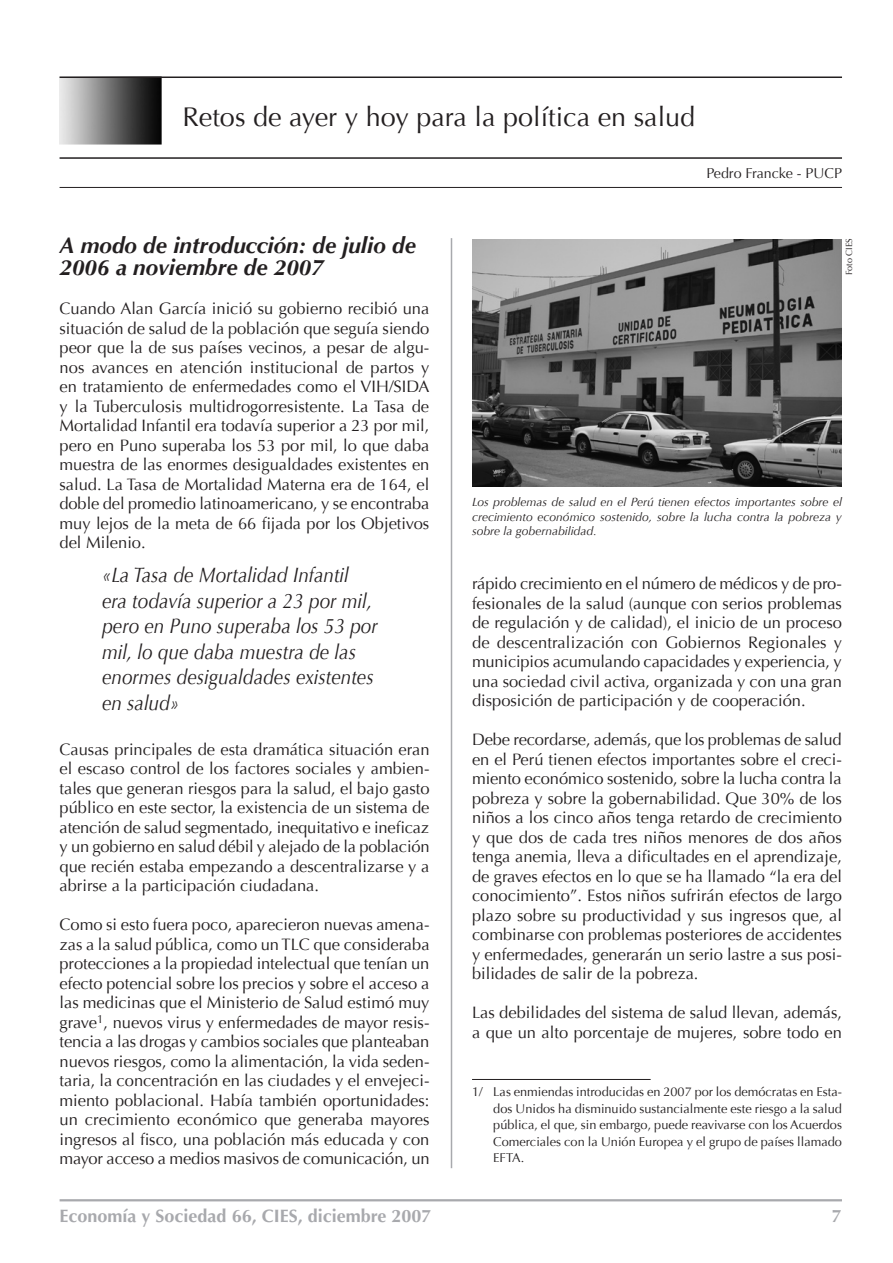
<style>
.page{position:relative;width:893px;height:1263px;background:#fff}
.page>*{position:absolute;margin:0;border:0;box-sizing:border-box;transform-origin:0 0}
.titulo_ok{font:27px "Optima";color:#231f20}
.t1{font:italic 700 22.5px/22.5px "Optima";color:#231f20}
.sumillas_ok{font:italic 21px/25.5px "Optima";color:#231f20;scale:.9 1}
.t2{font:700 18px "Optima LH East A";color:#a8a9ad}
.t3{font:16.5px/19.5px "Optima";color:#231f20;text-align:justify}
.autores_ok{font:14.25px "Optima";color:#231f20}
.t4{font:12.75px/16.5px "Optima";color:#231f20;text-align:justify}
.t5{font:italic 12px/14.2px "Optima";color:#231f20;text-align:justify}
.t6{font:9px "Optima";color:#231f20}
</style>
<div class="page">
<hr style="left:60px;top:1199px;width:782px;height:2px;background:#a8a9ad">
<hr style="left:451px;top:238px;width:1px;height:930px;background:#a8a9ad">
<img style="left:60px;top:78px;width:102px;height:67px">
<hr style="left:60px;top:76px;width:782px;height:2px;background:#231f20">
<hr style="left:60px;top:157px;width:782px;height:2px;background:#231f20">
<hr style="left:60px;top:187px;width:782px;height:1px;background:#231f20">
<hr style="left:472px;top:1079px;width:179px;height:1px;background:#231f20">
<img style="left:472px;top:240px;width:370px;height:246px">
<p class="titulo_ok" style="left:182px;top:101px;width:514px">Retos de ayer y hoy para la política en salud</p>
<p class="autores_ok" style="left:707px;top:164px;width:137px">Pedro Francke - PUCP</p>
<p class="t1" style="left:60px;top:234px;width:358px">A modo de introducción: de julio de<br>2006 a noviembre de 2007</p>
<p class="t3" style="left:60px;top:299px;width:371px">Cuando Alan García inició su gobierno recibió una situación de salud de la población que seguía siendo peor que la de sus países vecinos, a pesar de algu&shy;nos avances en atención institucional de partos y en tratamiento de enfermedades como el VIH/SIDA y la Tuberculosis multidrogorresistente. La Tasa de Mortalidad Infantil era todavía superior a 23 por mil, pero en Puno superaba los 53 por mil, lo que daba muestra de las enormes desigualdades existentes en salud. La Tasa de Mortalidad Materna era de 164, el doble del promedio latinoamericano, y se encontraba muy lejos de la meta de 66 fijada por los Objetivos del Milenio.</p>
<p class="sumillas_ok" style="left:102px;top:562px;width:308px">«La Tasa de Mortalidad Infantil era todavía superior a 23 por mil, pero en Puno superaba los 53 por mil, lo que daba muestra de las enormes desigualdades existentes en salud»</p>
<p class="t3" style="left:60px;top:739px;width:372px">Causas principales de esta dramática situación eran el escaso control de los factores sociales y ambien&shy;tales que generan riesgos para la salud, el bajo gasto público en este sector, la existencia de un sistema de atención de salud segmentado, inequitativo e ineficaz y un gobierno en salud débil y alejado de la población que recién estaba empezando a descentralizarse y a abrirse a la participación ciudadana.</p>
<p class="t3" style="left:60px;top:915px;width:372px">Como si esto fuera poco, aparecieron nuevas amena&shy;zas a la salud pública, como un TLC que consideraba protecciones a la propiedad intelectual que tenían un efecto potencial sobre los precios y sobre el acceso a las medicinas que el Ministerio de Salud estimó muy grave<sup>1</sup>, nuevos virus y enfermedades de mayor resis&shy;tencia a las drogas y cambios sociales que planteaban nuevos riesgos, como la alimentación, la vida seden&shy;taria, la concentración en las ciudades y el envejeci&shy;miento poblacional. Había también oportunidades: un crecimiento económico que generaba mayores ingresos al fisco, una población más educada y con mayor acceso a medios masivos de comunicación, un</p>
<p class="t2" style="left:60px;top:1204px;width:368px">Economía y Sociedad 66, CIES, diciembre 2007</p>
<p class="t6" style="left:844px;top:275px;width:38px;rotate:-90deg">Foto CIES</p>
<p class="t5" style="left:472px;top:495px;width:371px">Los problemas de salud en el Perú tienen efectos importantes sobre el crecimiento económico sostenido, sobre la lucha contra la pobreza y sobre la gobernabilidad.</p>
<p class="t3" style="left:472px;top:574px;width:372px">rápido crecimiento en el número de médicos y de pro&shy;fesionales de la salud (aunque con serios problemas de regulación y de calidad), el inicio de un proceso de descentralización con Gobiernos Regionales y municipios acumulando capacidades y experiencia, y una sociedad civil activa, organizada y con una gran disposición de participación y de cooperación.</p>
<p class="t3" style="left:472px;top:730px;width:371px">Debe recordarse, además, que los problemas de salud en el Perú tienen efectos importantes sobre el creci&shy;miento económico sostenido, sobre la lucha contra la pobreza y sobre la gobernabilidad. Que 30% de los niños a los cinco años tenga retardo de crecimiento y que dos de cada tres niños menores de dos años tenga anemia, lleva a dificultades en el aprendizaje, de graves efectos en lo que se ha llamado “la era del conocimiento”. Estos niños sufrirán efectos de largo plazo sobre su productividad y sus ingresos que, al combinarse con problemas posteriores de accidentes y enfermedades, generarán un serio lastre a sus posi&shy;bilidades de salir de la pobreza.</p>
<p class="t3" style="left:472px;top:1003px;width:371px">Las debilidades del sistema de salud llevan, además, a que un alto porcentaje de mujeres, sobre todo en</p>
<p class="t4" style="left:493px;top:1084px;width:350px;text-indent:-21px">1/ Las enmiendas introducidas en 2007 por los demócratas en Esta&shy;dos Unidos ha disminuido sustancialmente este riesgo a la salud pública, el que, sin embargo, puede reavivarse con los Acuerdos Comerciales con la Unión Europea y el grupo de países llamado EFTA.</p>
</div>
